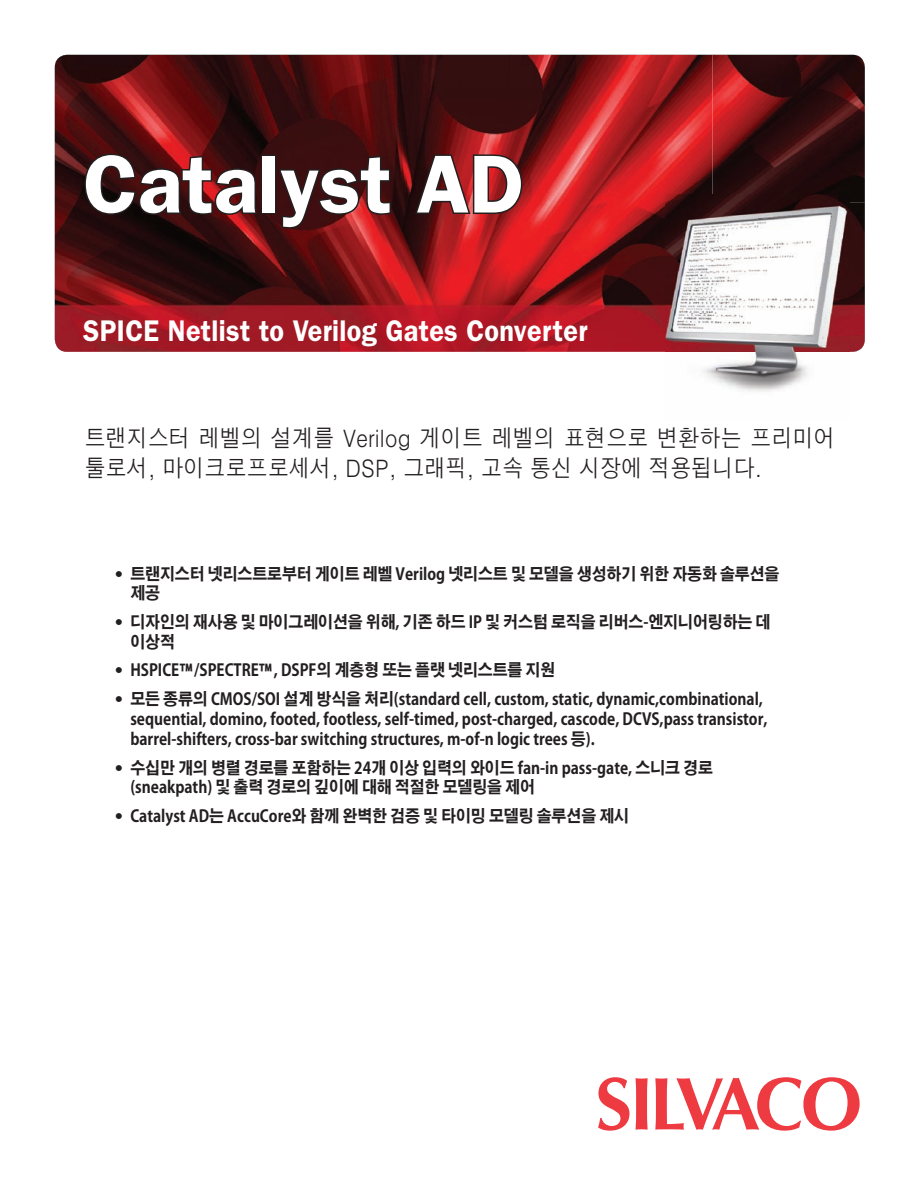
<style>
.page{position:relative;width:918px;height:1188px;background:#fff}
.page>*{position:absolute;margin:0;border:0;box-sizing:border-box;transform-origin:0 0}
.t1{font:600 82.5px "Franklin Gothic";color:#fff}
.t2{font:600 30px "Franklin Gothic";letter-spacing:.01em;color:#fff;scale:.9 1}
.t3{font:300 24px/30px "Adobe Gothic Std";letter-spacing:-.02em;color:#231f20;scale:.9 1}
.t4{font:700 16.5px/19.8px "Adobe Gothic Std";color:#231f20;scale:.9 1}
.s1{font-family:"Univers";font-stretch:condensed}
</style>
<div class="page">
<img style="left:55px;top:55px;width:455px;height:297px">
<img style="left:510px;top:55px;width:203px;height:297px">
<img style="left:713px;top:55px;width:152px;height:148px">
<img style="left:850px;top:203px;width:15px;height:149px">
<svg style="left:598px;top:1077px;width:31px;height:53px"></svg>
<svg style="left:636px;top:1078px;width:12px;height:52px"></svg>
<svg style="left:655px;top:1077px;width:204px;height:53px"></svg>
<img style="left:703px;top:352px;width:105px;height:40px">
<img style="left:665px;top:195px;width:185px;height:157px">
<svg style="left:83px;top:152px;width:176px;height:65px;background:#421213"></svg>
<div style="left:261px;top:154px;width:15px;height:60px;border:3px solid #231f20"></div>
<svg style="left:276px;top:154px;width:117px;height:76px;background:#4a1516"></svg>
<svg style="left:413px;top:152px;width:111px;height:64px;background:#751e20"></svg>
<h1 class="t1" style="left:83px;top:135px;width:442px">Catalyst AD</h1>
<h2 class="t2" style="left:83px;top:313px;width:562px">SPICE Netlist to Verilog Gates Converter</h2>
<h3 class="t3" style="left:84px;top:423px;width:836px">트랜지스터 레벨의 설계를 Verilog 게이트 레벨의 표현으로 변환하는 프리미어 툴로서, 마이크로프로세서, DSP, 그래픽, 고속 통신 시장에 적용됩니다.</h3>
<p class="t4" style="left:130px;top:564px;width:723px;text-indent:-15px"><span class="s1">•</span> 트랜지스터 넷리스트로부터 게이트 레벨 Verilog 넷리스트 및 모델을 생성하기 위한 자동화 솔루션을 제공</p>
<p class="t4" style="left:130px;top:612px;width:713px;text-indent:-15px"><span class="s1">•</span> 디자인의 재사용 및 마이그레이션을 위해, 기존 하드 IP 및 커스텀 로직을 리버스-엔지니어링하는 데 이상적</p>
<p class="t4" style="left:115px;top:661px;width:490px"><span class="s1">•</span> HSPICE™/SPECTRE™, DSPF의 계층형 또는 플랫 넷리스트를 지원</p>
<p class="t4" style="left:130px;top:690px;width:709px;text-indent:-15px"><span class="s1">•</span> 모든 종류의 CMOS/SOI 설계 방식을 처리(standard cell, custom, static, dynamic,combinational, sequential, domino, footed, footless, self-timed, post-charged, cascode, DCVS,pass transistor, barrel-shifters, cross-bar switching structures, m-of-n logic trees 등).</p>
<p class="t4" style="left:130px;top:758px;width:649px;text-indent:-15px"><span class="s1">•</span> 수십만 개의 병렬 경로를 포함하는 24개 이상 입력의 와이드 fan-in pass-gate, 스니크 경로 (sneakpath) 및 출력 경로의 깊이에 대해 적절한 모델링을 제어</p>
<p class="t4" style="left:115px;top:807px;width:572px"><span class="s1">•</span> Catalyst AD는 AccuCore와 함께 완벽한 검증 및 타이밍 모델링 솔루션을 제시</p>
</div>
